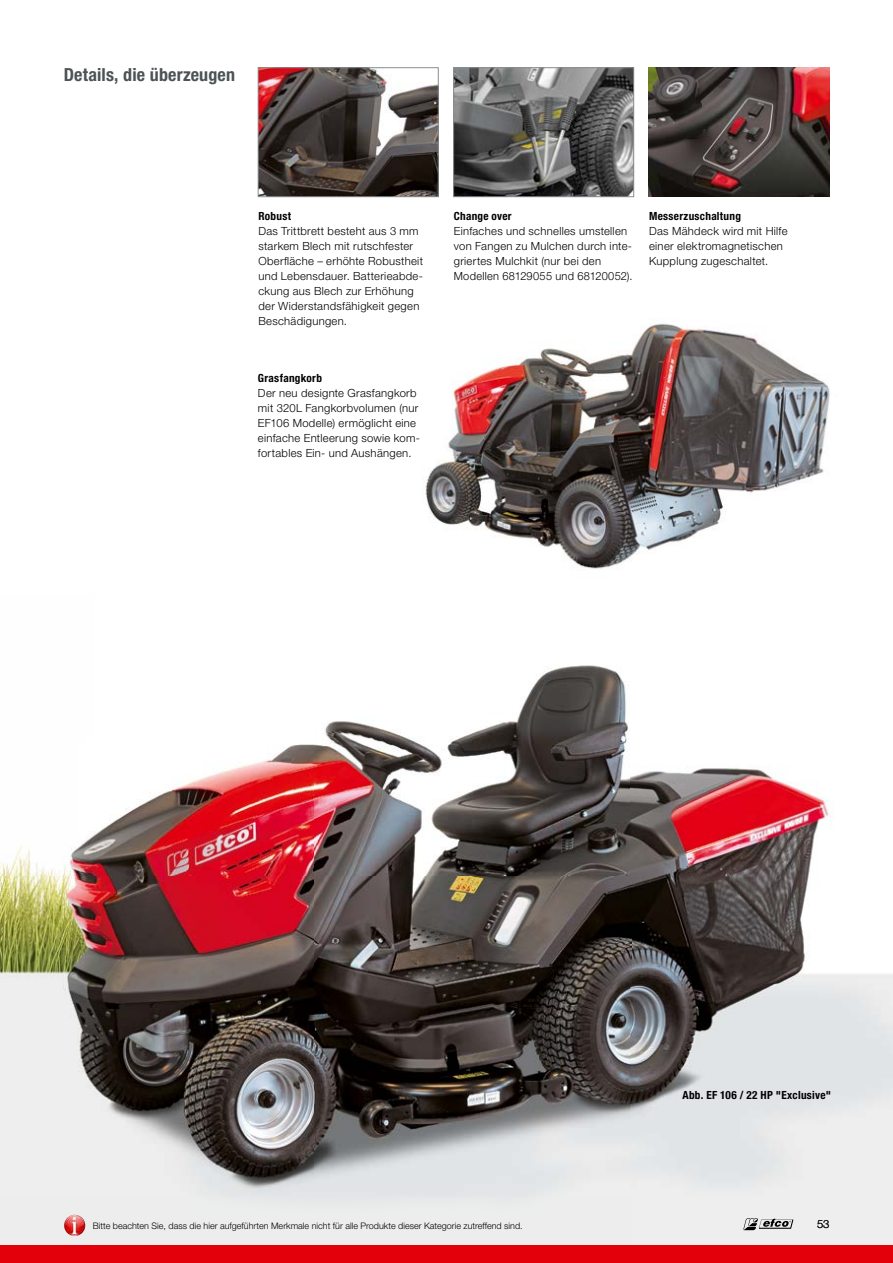
<style>
.page{position:relative;width:893px;height:1263px;background:#fff}
.page>*{position:absolute;margin:0;border:0;box-sizing:border-box;transform-origin:0 0}
.t1{font:700 condensed 18px "Helvetica Neue LT Pro";letter-spacing:.01em;color:#4c5355}
.t2{font:300 11.25px/15px "Helvetica Neue LT Pro";letter-spacing:.025em;color:#000}
.t3{font:700 condensed 11.25px "Helvetica Neue LT Pro";letter-spacing:.025em;color:#000}
.t4{font:300 9px "Helvetica Neue LT Pro";color:#000}
</style>
<div class="page">
<img style="left:0;top:665px;width:893px;height:581px">
<div style="left:0;top:1246px;width:893px;height:17px;background:#e3000b"></div>
<img style="left:260px;top:70px;width:176px;height:125px">
<div style="left:258px;top:68px;width:180px;height:129px;border:1px solid #8a8d8f"></div>
<img style="left:455px;top:70px;width:177px;height:125px">
<div style="left:453px;top:68px;width:181px;height:129px;border:1px solid #8a8d8f"></div>
<img style="left:649px;top:68px;width:180px;height:128px">
<img style="left:422px;top:323px;width:408px;height:246px">
<img style="left:64px;top:1215px;width:21px;height:21px;border-radius:11px">
<img style="left:791px;top:1219px;width:2px;height:10px">
<svg style="left:743px;top:1218px;width:48px;height:12px"></svg>
<h1 class="t1" style="left:64px;top:64px;width:173px">Details, die überzeugen</h1>
<p class="t3" style="left:258px;top:210px;width:34px">Robust</p>
<p class="t2" style="left:258px;top:224px;width:166px">Das Trittbrett besteht aus 3 mm starkem Blech mit rutschfester<br>Oberfläche – erhöhte Robustheit und Lebensdauer. Batterieabde&shy;ckung aus Blech zur Erhöhung der Widerstandsfähigkeit gegen<br>Beschädigungen.</p>
<p class="t3" style="left:258px;top:372px;width:65px">Grasfangkorb</p>
<p class="t2" style="left:258px;top:386px;width:163px">Der neu designte Grasfangkorb mit 320L Fangkorbvolumen (nur<br>EF106 Modelle) ermöglicht eine einfache Entleerung sowie kom&shy;fortables Ein- und Aushängen.</p>
<p class="t3" style="left:454px;top:210px;width:59px">Change over</p>
<p class="t2" style="left:454px;top:224px;width:180px">Einfaches und schnelles umstellen von Fangen zu Mulchen durch inte&shy;griertes Mulchkit (nur bei den Modellen 68129055 und 68120052).</p>
<p class="t3" style="left:649px;top:210px;width:93px">Messerzuschaltung</p>
<p class="t2" style="left:649px;top:224px;width:140px">Das Mähdeck wird mit Hilfe einer elektromagnetischen<br>Kupplung zugeschaltet.</p>
<p class="t4" style="left:93px;top:1220px;width:431px">Bitte beachten Sie, dass die hier aufgeführten Merkmale nicht für alle Produkte dieser Kategorie zutreffend sind.</p>
<p class="t3" style="left:682px;top:1089px;width:150px">Abb. EF 106 / 22 HP "Exclusive"</p>
<p class="t2" style="left:817px;top:1217px;width:14px">53</p>
</div>
